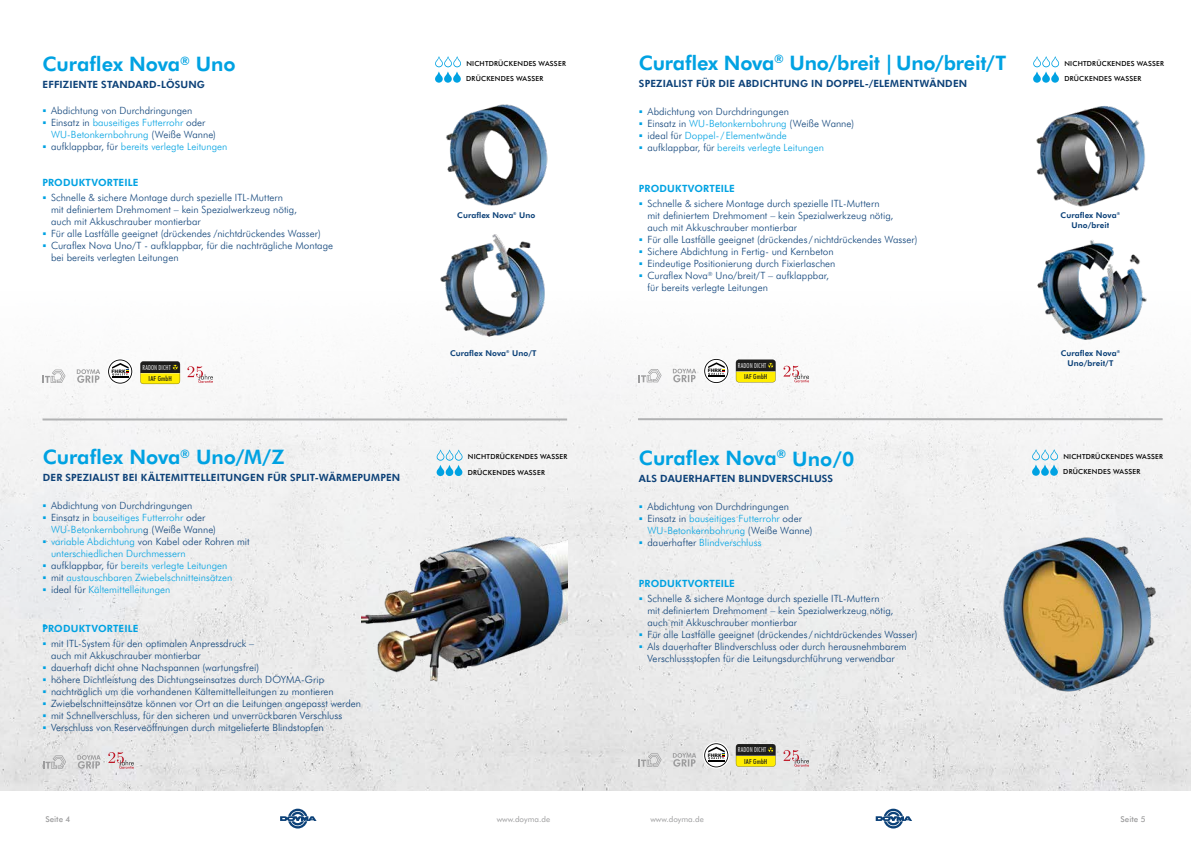
<style>
.page{position:relative;width:1191px;height:842px;background:#fff}
.page>*{position:absolute;margin:0;border:0;box-sizing:border-box;transform-origin:0 0}
.t1{font:700 20px "Futura BT";letter-spacing:-.01em;color:#00a2e2}
.t2{font:300 10px/12px "Futura BT";letter-spacing:.005em;color:#0c4178}
.t3{font:300 10px/12px "Futura BT";letter-spacing:.005em;color:#00a2e2}
.t4{font:700 10px "Futura BT";letter-spacing:.015em;color:#0c4178}
.t5{font:700 10px "Futura BT";letter-spacing:.015em;color:#00a2e2}
.t6{font:700 8px/9.6px "Futura BT";letter-spacing:.01em;color:#0c4178;text-align:center}
.t7{font:8px "Futura BT";color:#9c9c9d}
.t8{font:500 8px "Futura BT";color:#9c9c9d}
.t9{font:500 7px "Futura BT";letter-spacing:.03em;color:#000}
.t10{font:300 condensed 7px "Futura BT";letter-spacing:.015em;color:#fff}
.t11{font:500 condensed 7px "Futura BT";letter-spacing:.02em;color:#1d1d1c}
.t12{font:700 4.6px "Verdana";color:#000}
.s1{color:#00a2e2}
.s2{color:#0c4178}
</style>
<div class="page">
<svg style="left:280px;top:809px;width:36px;height:19px"></svg>
<svg style="left:875px;top:809px;width:37px;height:19px"></svg>
<img style="left:0;top:336px;width:1191px;height:454px">
<img style="left:446px;top:104px;width:102px;height:102px">
<img style="left:429px;top:234px;width:128px;height:114px">
<img style="left:987px;top:527px;width:186px;height:173px">
<svg style="left:43px;top:755px;width:23px;height:14px"></svg>
<svg style="left:77px;top:755px;width:24px;height:14px"></svg>
<svg style="left:108px;top:752px;width:26px;height:17px"></svg>
<svg style="left:43px;top:370px;width:22px;height:13px"></svg>
<svg style="left:77px;top:369px;width:23px;height:14px"></svg>
<div style="left:107px;top:358px;width:26px;height:27px;background:#fff;border-radius:50%"></div>
<svg style="left:108px;top:359px;width:24px;height:25px"></svg>
<svg style="left:187px;top:366px;width:26px;height:17px"></svg>
<svg style="left:638px;top:753px;width:23px;height:14px"></svg>
<svg style="left:673px;top:753px;width:23px;height:14px"></svg>
<svg style="left:703px;top:742px;width:26px;height:27px"></svg>
<svg style="left:704px;top:743px;width:24px;height:24px"></svg>
<svg style="left:783px;top:750px;width:26px;height:17px"></svg>
<svg style="left:736px;top:744px;width:39px;height:23px"></svg>
<hr style="left:43px;top:418px;width:524px;height:2px;background:#b1b2b3">
<hr style="left:638px;top:418px;width:524px;height:2px;background:#b1b2b3">
<img style="left:1036px;top:106px;width:109px;height:101px">
<img style="left:1031px;top:240px;width:118px;height:99px">
<svg style="left:638px;top:369px;width:23px;height:13px"></svg>
<svg style="left:673px;top:369px;width:23px;height:13px"></svg>
<div style="left:703px;top:358px;width:26px;height:26px;background:#fff;border-radius:50%"></div>
<svg style="left:704px;top:359px;width:24px;height:24px"></svg>
<svg style="left:783px;top:366px;width:26px;height:16px"></svg>
<svg style="left:736px;top:360px;width:39px;height:22px"></svg>
<svg style="left:435px;top:56px;width:26px;height:27px"></svg>
<svg style="left:436px;top:449px;width:26px;height:27px"></svg>
<svg style="left:1033px;top:56px;width:26px;height:27px"></svg>
<svg style="left:1032px;top:449px;width:26px;height:27px"></svg>
<svg style="left:140px;top:361px;width:40px;height:23px"></svg>
<img style="left:362px;top:521px;width:205px;height:165px">
<h1 class="t1" style="left:43px;top:50px;width:195px">Curaflex Nova<sup>®</sup> Uno</h1>
<p class="t4" style="left:43px;top:78px;width:164px">EFFIZIENTE STANDARD-LÖSUNG</p>
<p class="t2" style="left:51px;top:104px;width:178px">Abdichtung von Durchdringungen<br>Einsatz in <span class="s1">bauseitiges Futterrohr</span> oder <span class="s1">WU-Betonkernbohrung</span> (Weiße Wanne) aufklappbar, für <span class="s1">bereits verlegte Leitungen</span></p>
<p class="t5" style="left:43px;top:176px;width:98px">PRODUKTVORTEILE</p>
<p class="t2" style="left:51px;top:191px;width:284px">Schnelle &amp; sichere Montage durch spezielle ITL-Muttern<br>mit definiertem Drehmoment – kein Spezialwerkzeug nötig,<br>auch mit Akkuschrauber montierbar<br>Für alle Lastfälle geeignet (drückendes /nichtdrückendes Wasser)<br>Curaflex Nova Uno/T - aufklappbar, für die nachträgliche Montage bei bereits verlegten Leitungen</p>
<p class="t12" style="left:112px;top:368px;width:16px">FHRK</p>
<p class="t10" style="left:142px;top:362px;width:30px">RADON DICHT</p>
<p class="t11" style="left:149px;top:374px;width:25px">IAF GmbH</p>
<h1 class="t1" style="left:43px;top:443px;width:243px">Curaflex Nova<sup>®</sup> Uno/M/Z</h1>
<p class="t4" style="left:43px;top:471px;width:359px">DER SPEZIALIST BEI KÄLTEMITTELLEITUNGEN FÜR SPLIT-WÄRMEPUMPEN</p>
<p class="t3" style="left:51px;top:499px;width:200px"><span class="s2">Abdichtung von Durchdringungen<br>Einsatz in</span> bauseitiges Futterrohr <span class="s2">oder </span>WU-Betonkernbohrun<span class="s2">g (Weiße Wanne) </span>variable Abdichtung <span class="s2">von Kabel oder Rohren mit </span>unterschiedlichen Durchmessern<br><span class="s2">aufklappbar, für</span> bereits verlegte Leitungen<br><span class="s2">mit</span> austauschbaren Zwiebelschnitteinsätzen <span class="s2">ideal für</span> Kältemittelleitungen</p>
<p class="t5" style="left:43px;top:622px;width:98px">PRODUKTVORTEILE</p>
<p class="t2" style="left:51px;top:637px;width:312px">mit ITL-System für den optimalen Anpressdruck –<br>auch mit Akkuschrauber montierbar<br>dauerhaft dicht ohne Nachspannen (wartungsfrei)<br>höhere Dichtleistung des Dichtungseinsatzes durch DOYMA-Grip nachträglich um die vorhandenen Kältemittelleitungen zu montieren Zwiebelschnitteinsätze können vor Ort an die Leitungen angepasst werden mit Schnellverschluss, für den sicheren und unverrückbaren Verschluss Verschluss von Reserveöffnungen durch mitgelieferte Blindstopfen</p>
<p class="t9" style="left:466px;top:58px;width:101px">NICHTDRÜCKENDES WASSER</p>
<p class="t9" style="left:466px;top:74px;width:79px">DRÜCKENDES WASSER</p>
<p class="t6" style="left:457px;top:210px;width:80px">Curaflex Nova<sup>®</sup> Uno</p>
<p class="t6" style="left:450px;top:348px;width:88px">Curaflex Nova<sup>®</sup> Uno/T</p>
<p class="t9" style="left:468px;top:452px;width:101px">NICHTDRÜCKENDES WASSER</p>
<p class="t9" style="left:468px;top:467px;width:79px">DRÜCKENDES WASSER</p>
<h1 class="t1" style="left:639px;top:48px;width:369px">Curaflex Nova<sup>®</sup> Uno/breit | Uno/breit/T</h1>
<p class="t4" style="left:639px;top:76px;width:330px">SPEZIALIST FÜR DIE ABDICHTUNG IN DOPPEL-/ELEMENTWÄNDEN</p>
<p class="t2" style="left:647px;top:105px;width:208px">Abdichtung von Durchdringungen<br>Einsatz in <span class="s1">WU-Betonkernbohrung</span> (Weiße Wanne) ideal für <span class="s1">Doppel- /Elementwände<br></span>aufklappbar, für <span class="s1">bereits verlegte Leitungen</span></p>
<p class="t5" style="left:639px;top:182px;width:98px">PRODUKTVORTEILE</p>
<p class="t2" style="left:647px;top:197px;width:271px">Schnelle &amp; sichere Montage durch spezielle ITL-Muttern<br>mit definiertem Drehmoment – kein Spezialwerkzeug nötig,<br>auch mit Akkuschrauber montierbar<br>Für alle Lastfälle geeignet (drückendes /nichtdrückendes Wasser)<br>Sichere Abdichtung in Fertig- und Kernbeton<br>Eindeutige Positionierung durch Fixierlaschen<br>Curaflex Nova<sup>®</sup> Uno/breit/T – aufklappbar,<br>für bereits verlegte Leitungen</p>
<p class="t12" style="left:707px;top:367px;width:16px">FHRK</p>
<p class="t10" style="left:738px;top:361px;width:30px">RADON DICHT</p>
<p class="t11" style="left:744px;top:372px;width:25px">IAF GmbH</p>
<h1 class="t1" style="left:639px;top:443px;width:217px">Curaflex Nova<sup>®</sup> Uno/0</h1>
<p class="t4" style="left:639px;top:471px;width:196px">ALS DAUERHAFTEN BLINDVERSCHLUSS</p>
<p class="t2" style="left:647px;top:500px;width:166px">Abdichtung von Durchdringungen Einsatz in <span class="s1">bauseitiges Futterrohr</span> oder <span class="s1">WU-Betonkernbohrung</span> (Weiße Wanne) dauerhafter <span class="s1">Blindverschluss</span></p>
<p class="t5" style="left:639px;top:577px;width:98px">PRODUKTVORTEILE</p>
<p class="t2" style="left:647px;top:592px;width:271px">Schnelle &amp; sichere Montage durch spezielle ITL-Muttern<br>mit definiertem Drehmoment – kein Spezialwerkzeug nötig,<br>auch mit Akkuschrauber montierbar<br>Für alle Lastfälle geeignet (drückendes /nichtdrückendes Wasser)<br>Als dauerhafter Blindverschluss oder durch herausnehmbarem Verschlussstopfen für die Leitungsdurchführung verwendbar</p>
<p class="t12" style="left:707px;top:751px;width:16px">FHRK</p>
<p class="t10" style="left:738px;top:745px;width:30px">RADON DICHT</p>
<p class="t11" style="left:744px;top:756px;width:25px">IAF GmbH</p>
<p class="t9" style="left:1064px;top:58px;width:101px">NICHTDRÜCKENDES WASSER</p>
<p class="t9" style="left:1064px;top:74px;width:79px">DRÜCKENDES WASSER</p>
<p class="t6" style="left:1060px;top:210px;width:61px">Curaflex Nova<sup>®<br></sup>Uno/breit</p>
<p class="t6" style="left:1060px;top:348px;width:61px">Curaflex Nova<sup>®<br></sup>Uno/breit/T</p>
<p class="t9" style="left:1063px;top:451px;width:101px">NICHTDRÜCKENDES WASSER</p>
<p class="t9" style="left:1063px;top:467px;width:79px">DRÜCKENDES WASSER</p>
<p class="t8" style="left:45px;top:814px;width:27px">Seite 4</p>
<p class="t7" style="left:497px;top:814px;width:55px">www.doyma.de</p>
<p class="t7" style="left:650px;top:814px;width:55px">www.doyma.de</p>
<p class="t8" style="left:1120px;top:814px;width:27px">Seite 5</p>
</div>
